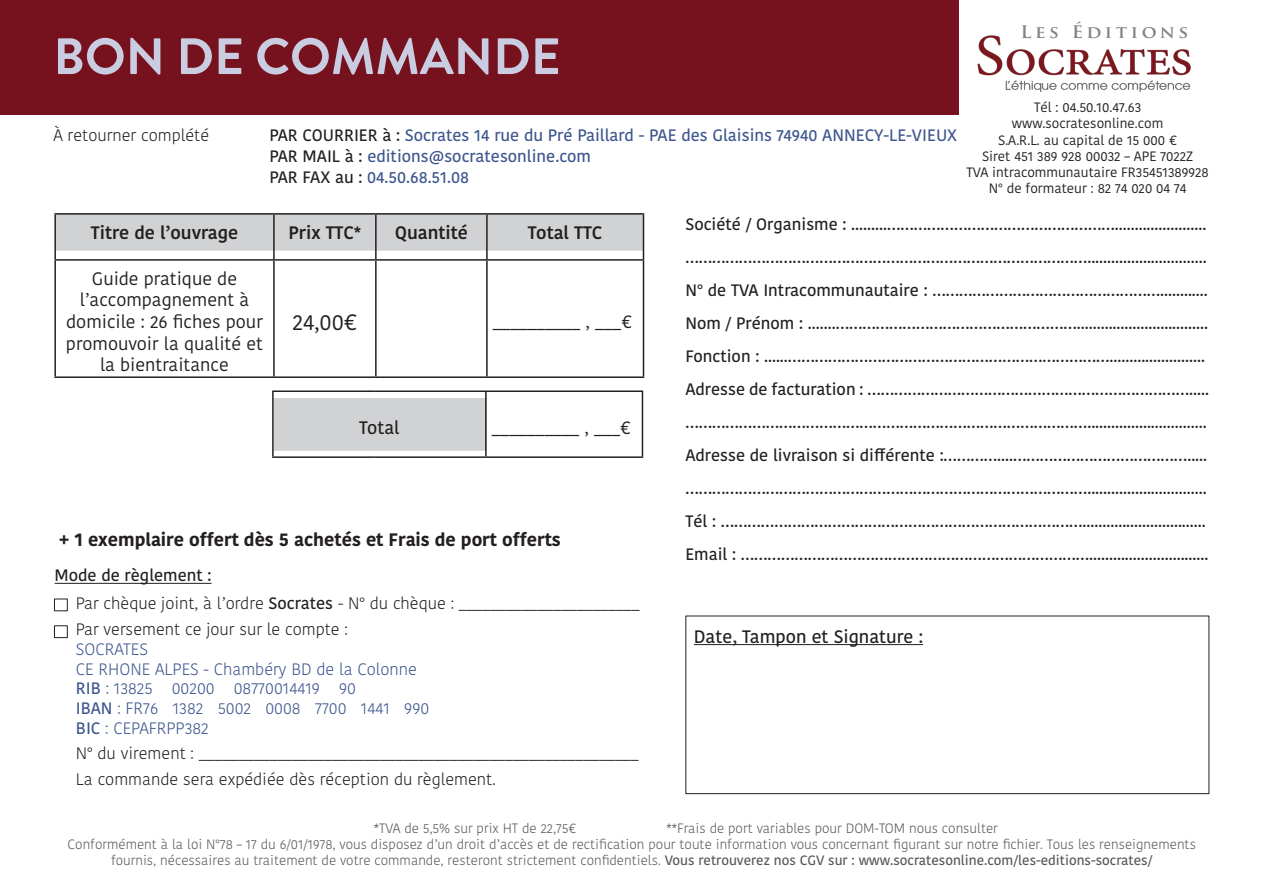
<style>
.page{position:relative;width:1263px;height:893px;background:#fff}
.page>*{position:absolute;margin:0;border:0;box-sizing:border-box;transform-origin:0 0}
.t1{font:700 51px "Brandon Grotesque";color:#cacde1}
.t2{font:22.5px "Kohinoor Devanagari";color:#231f20}
.t3{font:18px/21.6px "Kohinoor Devanagari";color:#231f20;text-align:center}
.t4{font:700 18px "Kohinoor Devanagari";color:#231f20}
.t5{font:600 18px "Kohinoor Devanagari";color:#231f20}
.t6{font:500 18px "Kohinoor Devanagari";color:#231f20}
.t7{font:700 16.8px "Trajan Pro";letter-spacing:.2em;color:#808285;scale:1.08 1}
.t8{font:500 16.5px/33px "Kohinoor Devanagari";color:#231f20}
.t9{font:300 16.5px "Kohinoor Devanagari";color:#231f20}
.t10{font:500 16.5px "Kohinoor Devanagari";color:#3e568e}
.t11{font:300 16.5px "Kohinoor Devanagari";color:#3e568e}
.t12{font:300 13.5px/16.2px "Kohinoor Devanagari";color:#57585a;text-align:center}
.t13{font:13.5px/16.2px "Kohinoor Devanagari";color:#231f20;text-align:center}
.s1{color:#231f20}
.s2{font-weight:500}
</style>
<div class="page">
<div style="left:0;top:0;width:959px;height:114px;background:#76121d"></div>
<svg style="left:56px;top:215px;width:587px;height:236px"></svg>
<hr style="left:54px;top:213px;width:220px;height:2px;background:#231f20">
<hr style="left:54px;top:215px;width:2px;height:44px;background:#231f20">
<hr style="left:274px;top:213px;width:102px;height:2px;background:#231f20">
<hr style="left:273px;top:215px;width:2px;height:44px;background:#231f20">
<hr style="left:376px;top:213px;width:111px;height:2px;background:#231f20">
<hr style="left:375px;top:215px;width:2px;height:44px;background:#231f20">
<hr style="left:487px;top:213px;width:157px;height:2px;background:#231f20">
<hr style="left:486px;top:215px;width:2px;height:44px;background:#231f20">
<hr style="left:643px;top:215px;width:1px;height:44px;background:#231f20">
<hr style="left:274px;top:259px;width:102px;height:2px;background:#231f20">
<hr style="left:376px;top:259px;width:111px;height:2px;background:#231f20">
<hr style="left:375px;top:261px;width:2px;height:115px;background:#231f20">
<hr style="left:487px;top:259px;width:157px;height:2px;background:#231f20">
<hr style="left:486px;top:261px;width:2px;height:115px;background:#231f20">
<hr style="left:643px;top:261px;width:1px;height:115px;background:#231f20">
<hr style="left:487px;top:376px;width:157px;height:2px;background:#231f20">
<hr style="left:486px;top:390px;width:157px;height:2px;background:#231f20">
<hr style="left:642px;top:392px;width:1px;height:64px;background:#231f20">
<hr style="left:486px;top:456px;width:157px;height:2px;background:#231f20">
<hr style="left:272px;top:392px;width:2px;height:64px;background:#231f20">
<hr style="left:485px;top:392px;width:2px;height:64px;background:#231f20">
<hr style="left:272px;top:456px;width:103px;height:2px;background:#231f20">
<hr style="left:375px;top:456px;width:111px;height:2px;background:#231f20">
<hr style="left:54px;top:259px;width:220px;height:2px;background:#231f20">
<hr style="left:54px;top:261px;width:2px;height:115px;background:#231f20">
<hr style="left:273px;top:261px;width:2px;height:115px;background:#231f20">
<hr style="left:54px;top:376px;width:220px;height:2px;background:#231f20">
<hr style="left:274px;top:376px;width:102px;height:2px;background:#231f20">
<hr style="left:376px;top:376px;width:111px;height:2px;background:#231f20">
<hr style="left:272px;top:390px;width:103px;height:2px;background:#231f20">
<hr style="left:375px;top:390px;width:111px;height:2px;background:#231f20">
<div style="left:54px;top:598px;width:14px;height:13px;border:1px solid #231f20"></div>
<div style="left:54px;top:625px;width:14px;height:13px;border:1px solid #231f20"></div>
<div style="left:685px;top:615px;width:524px;height:179px;border:1px solid #231f20"></div>
<hr style="left:694px;top:644px;width:229px;height:1px;background:#231f20">
<img style="left:977px;top:35px;width:214px;height:57px">
<hr style="left:55px;top:583px;width:157px;height:1px;background:#231f20">
<p class="t1" style="left:53px;top:21px;width:509px">BON DE COMMANDE</p>
<p class="t7" style="left:1020px;top:22px;width:157px">Les Éditions</p>
<p class="t9" style="left:53px;top:126px;width:157px">À retourner complété</p>
<p class="t10" style="left:269px;top:126px;width:689px"><span class="s1">PAR COURRIER à :</span> Socrates 14 rue du Pré Paillard - PAE des Glaisins 74940 ANNECY-LE-VIEUX</p>
<p class="t10" style="left:269px;top:147px;width:323px"><span class="s1">PAR MAIL à :</span> editions@socratesonline.com</p>
<p class="t10" style="left:269px;top:168px;width:201px"><span class="s1">PAR FAX au :</span> 04.50.68.51.08</p>
<p class="t13" style="left:1034px;top:99px;width:109px">Tél : 04.50.10.47.63</p>
<p class="t13" style="left:1012px;top:116px;width:153px">www.socratesonline.com</p>
<p class="t13" style="left:998px;top:132px;width:180px">S.A.R.L. au capital de 15 000 €</p>
<p class="t13" style="left:982px;top:148px;width:213px">Siret 451 389 928 00032 – APE 7022Z</p>
<p class="t13" style="left:966px;top:164px;width:244px">TVA intracommunautaire FR35451389928<br>N° de formateur : 82 74 020 04 74</p>
<p class="t5" style="left:91px;top:222px;width:149px">Titre de l’ouvrage</p>
<p class="t5" style="left:288px;top:222px;width:74px">Prix TTC*</p>
<p class="t5" style="left:395px;top:222px;width:75px">Quantité</p>
<p class="t5" style="left:528px;top:222px;width:76px">Total TTC</p>
<p class="t3" style="left:66px;top:268px;width:199px">Guide pratique de l’accompagnement à domicile : 26 fiches pour promouvoir la qualité et la bientraitance</p>
<p class="t2" style="left:292px;top:309px;width:66px">24,00€</p>
<p class="t3" style="left:493px;top:311px;width:141px">__________ , ___€</p>
<p class="t6" style="left:359px;top:417px;width:42px">Total</p>
<p class="t3" style="left:492px;top:417px;width:141px">__________ , ___€</p>
<p class="t4" style="left:59px;top:523px;width:503px">+ 1 exemplaire offert dès 5 achetés et Frais de port offerts</p>
<p class="t8" style="left:55px;top:559px;width:158px">Mode de règlement :</p>
<p class="t8" style="left:685px;top:208px;width:522px">Société / Organisme : .........…………………………………………….......................</p>
<p class="t8" style="left:685px;top:241px;width:523px">………………………………………………………………………………..............................</p>
<p class="t8" style="left:685px;top:274px;width:524px">N° de TVA Intracommunautaire : ……………………………………………............<br>Nom / Prénom : .......……………………………………………….................................</p>
<p class="t8" style="left:685px;top:340px;width:521px">Fonction : ......………………………………………………………………........................</p>
<p class="t8" style="left:685px;top:373px;width:525px">Adresse de facturation : ……………………………………………………………….....</p>
<p class="t8" style="left:685px;top:406px;width:523px">………………………………………………………………………………..............................</p>
<p class="t8" style="left:685px;top:439px;width:523px">Adresse de livraison si différente :…………....………………………………….....</p>
<p class="t8" style="left:685px;top:472px;width:523px">………………………………………………………………………………..............................<br>Tél : ………………………………………………………………………...............................</p>
<p class="t8" style="left:685px;top:538px;width:525px">Email : ……………………………………………………………………..............................</p>
<p class="t9" style="left:76px;top:594px;width:565px">Par chèque joint, à l’ordre <span class="s2">Socrates</span> - N° du chèque : _______________________</p>
<p class="t9" style="left:76px;top:620px;width:274px">Par versement ce jour sur le compte :</p>
<p class="t11" style="left:76px;top:639px;width:74px">SOCRATES</p>
<p class="t11" style="left:76px;top:659px;width:343px">CE RHONE ALPES - Chambéry BD de la Colonne</p>
<p class="t11" style="left:76px;top:679px;width:282px"><span class="s2">RIB</span> : 13825 00200 08770014419 90</p>
<p class="t11" style="left:76px;top:699px;width:355px"><span class="s2">IBAN</span> : FR76 1382 5002 0008 7700 1441 990</p>
<p class="t11" style="left:76px;top:719px;width:134px"><span class="s2">BIC</span> : CEPAFRPP382</p>
<p class="t9" style="left:76px;top:744px;width:564px">N° du virement : ________________________________________________________</p>
<p class="t9" style="left:76px;top:770px;width:421px">La commande sera expédiée dès réception du règlement.</p>
<p class="t12" style="left:374px;top:820px;width:204px">*TVA de 5,5% sur prix HT de 22,75€</p>
<p class="t12" style="left:667px;top:820px;width:333px">**Frais de port variables pour DOM-TOM nous consulter</p>
<p class="t12" style="left:68px;top:836px;width:1130px">Conformément à la loi N°78 – 17 du 6/01/1978, vous disposez d’un droit d’accès et de rectification pour toute information vous concernant figurant sur notre fichier. Tous les renseignements fournis, nécessaires au traitement de votre commande, resteront strictement confidentiels. <span class="s2">Vous retrouverez nos CGV sur : www.socratesonline.com/les-editions-socrates/</span></p>
<p class="t6" style="left:694px;top:626px;width:231px">Date, Tampon et Signature :</p>
</div>
